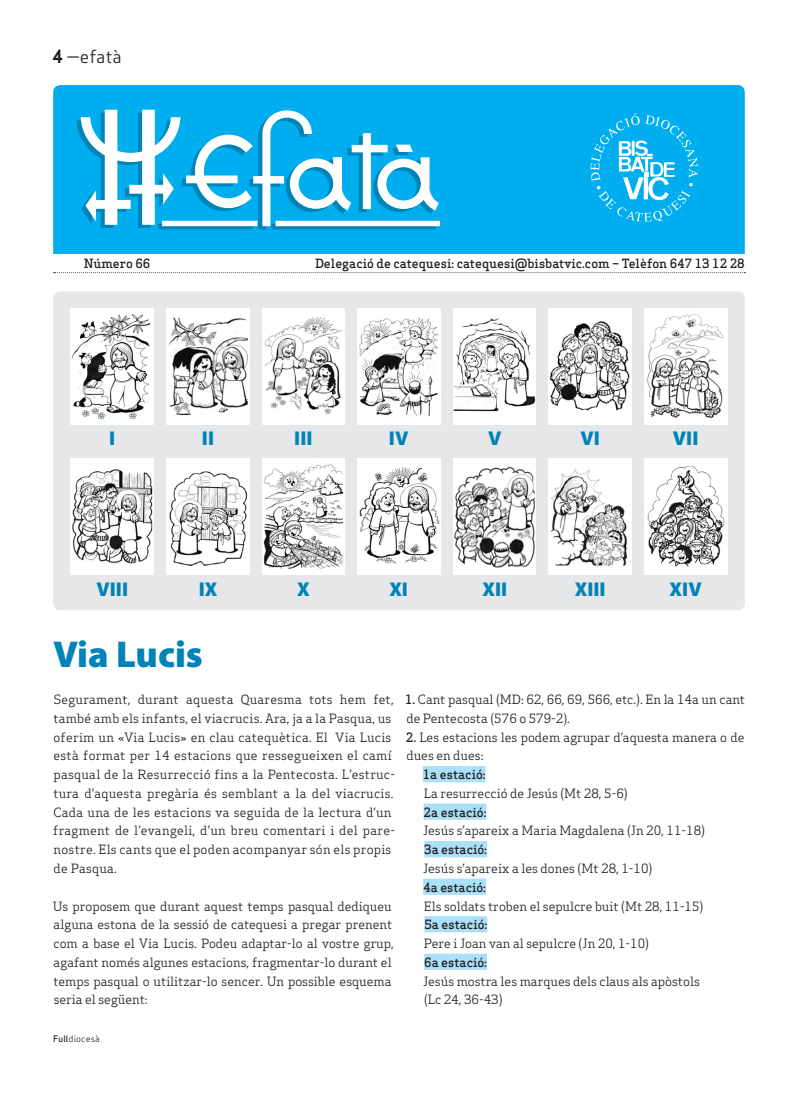
<style>
.page{position:relative;width:798px;height:1099px;background:#fff}
.page>*{position:absolute;margin:0;border:0;box-sizing:border-box;transform-origin:0 0}
.Titulars{font:900 37.5px "Myriad Pro";color:#0083b6}
.Titulars-2{font:900 20px "Myriad Pro";color:#0083b6}
.Capçalera{font:17.5px "Apex Sans Book T";color:#231f20}
.Text_General{font:12.5px/18.8px "Apex Serif";color:#231f20}
.Text_General-2{font:12.5px/18.8px "Apex Serif";letter-spacing:.02em;color:#231f20}
.Autors{font:500 12.5px "Apex Serif";color:#231f20}
.Text_General-3{font:500 12.5px "Apex Serif";color:#231f20}
.Data_Peu{font:8.75px "Apex Sans Book T";letter-spacing:.02em;color:#231f20}
.s1{font-family:"Apex Sans Bold T"}
.s2{font-family:"Apex Sans Medium T"}
.s3{font-weight:500}
</style>
<div class="page">
<div style="left:422px;top:766px;width:63px;height:16px;background:#aae0f9"></div>
<div style="left:423px;top:803px;width:63px;height:16px;background:#aae0f9"></div>
<div style="left:424px;top:841px;width:63px;height:16px;background:#aae0f9"></div>
<div style="left:423px;top:878px;width:63px;height:16px;background:#aae0f9"></div>
<div style="left:424px;top:916px;width:63px;height:16px;background:#aae0f9"></div>
<div style="left:424px;top:953px;width:63px;height:16px;background:#aae0f9"></div>
<div style="left:53px;top:291px;width:691px;height:319px;background:#e6e7e9;border-radius:7px"></div>
<div style="left:53px;top:85px;width:691px;height:169px;background:#00aeef"></div>
<svg style="left:77px;top:113px;width:358px;height:116px;background:#0999cf"></svg>
<svg style="left:81px;top:110px;width:359px;height:116px"></svg>
<svg style="left:54px;top:272px;width:691px;height:1px"></svg>
<svg style="left:590px;top:113px;width:107px;height:108px;background:#29baf1"></svg>
<img style="left:71px;top:308px;width:83px;height:117px">
<img style="left:71px;top:458px;width:83px;height:117px">
<img style="left:166px;top:308px;width:83px;height:117px">
<img style="left:166px;top:458px;width:83px;height:117px">
<img style="left:262px;top:308px;width:82px;height:117px">
<img style="left:262px;top:458px;width:82px;height:117px">
<img style="left:357px;top:308px;width:83px;height:117px">
<img style="left:357px;top:458px;width:83px;height:117px">
<img style="left:453px;top:308px;width:82px;height:117px">
<img style="left:453px;top:458px;width:82px;height:117px">
<img style="left:548px;top:308px;width:83px;height:117px">
<img style="left:548px;top:458px;width:83px;height:117px">
<img style="left:644px;top:308px;width:82px;height:117px">
<img style="left:644px;top:458px;width:82px;height:117px">
<p class="Capçalera" style="left:52px;top:46px;width:71px"><span class="s1">4</span> —efatà</p>
<p class="Autors" style="left:84px;top:255px;width:68px">Número 66</p>
<p class="Autors" style="left:315px;top:255px;width:431px">Delegació de catequesi: catequesi@bisbatvic.com – Telèfon 647 13 12 28</p>
<p class="Titulars-2" style="left:109px;top:425px;width:8px">I</p>
<p class="Titulars-2" style="left:202px;top:425px;width:14px">II</p>
<p class="Titulars-2" style="left:294px;top:425px;width:20px">III</p>
<p class="Titulars-2" style="left:389px;top:425px;width:21px">IV</p>
<p class="Titulars-2" style="left:488px;top:425px;width:15px">V</p>
<p class="Titulars-2" style="left:580px;top:425px;width:21px">VI</p>
<p class="Titulars-2" style="left:672px;top:425px;width:27px">VII</p>
<p class="Titulars-2" style="left:96px;top:575px;width:33px">VIII</p>
<p class="Titulars-2" style="left:199px;top:575px;width:20px">IX</p>
<p class="Titulars-2" style="left:297px;top:575px;width:14px">X</p>
<p class="Titulars-2" style="left:389px;top:575px;width:20px">XI</p>
<p class="Titulars-2" style="left:482px;top:575px;width:26px">XII</p>
<p class="Titulars-2" style="left:574px;top:575px;width:32px">XIII</p>
<p class="Titulars-2" style="left:669px;top:575px;width:34px">XIV</p>
<p class="Titulars" style="left:53px;top:629px;width:151px">Via Lucis</p>
<p class="Text_General-2" style="left:53px;top:690px;width:343px">Segurament, durant aquesta Quaresma tots hem fet, també amb els infants, el viacrucis. Ara, ja a la Pasqua, us oferim un «Via Lucis» en clau catequètica. El Via Lucis està format per 14 estacions que ressegueixen el camí pasqual de la Resurrecció fins a la Pentecosta. L’estruc&shy;tura d’aquesta pregària és semblant a la del viacrucis.<br>Cada una de les estacions va seguida de la lectura d’un fragment de l’evangeli, d’un breu comentari i del pare&shy;nostre. Els cants que el poden acompanyar són els propis de Pasqua.</p>
<p class="Text_General" style="left:53px;top:896px;width:342px">Us proposem que durant aquest temps pasqual dediqueu alguna estona de la sessió de catequesi a pregar prenent com a base el Via Lucis. Podeu adaptar-lo al vostre grup, agafant només algunes estacions, fragmentar-lo durant el temps pasqual o utilitzar-lo sencer. Un possible esquema seria el següent:</p>
<p class="Data_Peu" style="left:53px;top:1032px;width:48px"><span class="s2">Full</span>diocesà</p>
<p class="Text_General" style="left:405px;top:690px;width:341px"><span class="s3">1.</span> Cant pasqual (MD: 62, 66, 69, 566, etc.). En la 14a un cant de Pentecosta (576 o 579-2).</p>
<p class="Text_General" style="left:406px;top:727px;width:340px"><span class="s3">2.</span> Les estacions les podem agrupar d’aquesta manera o de dues en dues:</p>
<p class="Text_General-3" style="left:422px;top:766px;width:64px">1a estació:</p>
<p class="Text_General" style="left:423px;top:783px;width:205px">La resurrecció de Jesús (Mt 28, 5-6)</p>
<p class="Text_General-3" style="left:423px;top:804px;width:64px">2a estació:</p>
<p class="Text_General" style="left:423px;top:821px;width:283px">Jesús s’apareix a Maria Magdalena (Jn 20, 11-18)</p>
<p class="Text_General-3" style="left:424px;top:841px;width:64px">3a estació:</p>
<p class="Text_General" style="left:423px;top:858px;width:231px">Jesús s’apareix a les dones (Mt 28, 1-10)</p>
<p class="Text_General-3" style="left:423px;top:879px;width:64px">4a estació:</p>
<p class="Text_General" style="left:423px;top:896px;width:281px">Els soldats troben el sepulcre buit (Mt 28, 11-15)</p>
<p class="Text_General-3" style="left:424px;top:916px;width:64px">5a estació:</p>
<p class="Text_General" style="left:423px;top:933px;width:227px">Pere i Joan van al sepulcre (Jn 20, 1-10)</p>
<p class="Text_General-3" style="left:424px;top:954px;width:64px">6a estació:</p>
<p class="Text_General" style="left:423px;top:971px;width:278px">Jesús mostra les marques dels claus als apòstols</p>
<p class="Text_General" style="left:424px;top:990px;width:80px">(Lc 24, 36-43)</p>
</div>
